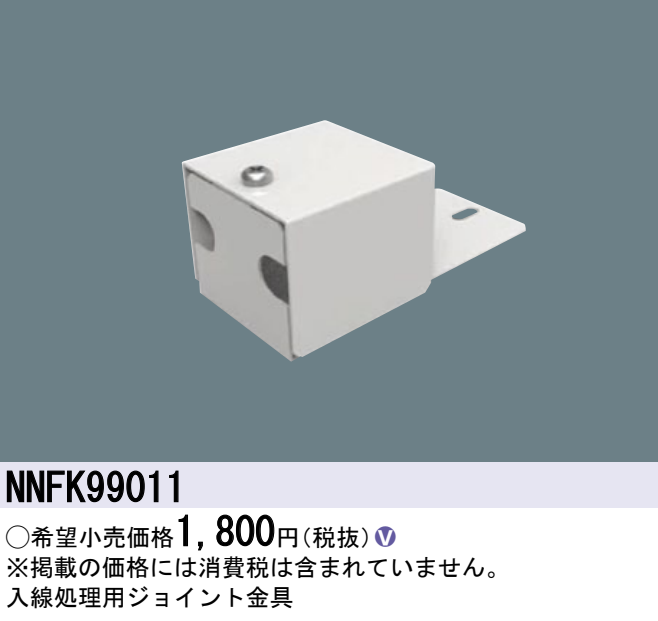
<style>
.page{position:relative;width:658px;height:621px;background:#fff}
.page>*{position:absolute;margin:0;border:0;box-sizing:border-box;transform-origin:0 0}
.t1{font:40px "MS Gothic";color:#000}
.t2{font:24px/30px "MS Gothic";color:#000}
.t3{font:24px "Ford Classification 1";color:#635aa0}
.s1{font-family:"Ford Classification 1"}
.s2{color:#fff}
</style>
<div class="page">
<div style="left:0;top:0;width:658px;height:462px;background:#6c8087"></div>
<img style="left:181px;top:120px;width:344px;height:241px">
<div style="left:0;top:462px;width:658px;height:45px;background:#e6e5f2"></div>
<svg style="left:6px;top:470px;width:153px;height:32px"></svg>
<svg style="left:169px;top:470px;width:10px;height:32px"></svg>
<svg style="left:178px;top:514px;width:10px;height:32px"></svg>
<svg style="left:198px;top:541px;width:5px;height:10px"></svg>
<svg style="left:216px;top:514px;width:59px;height:32px"></svg>
<h1 class="t1" style="left:6px;top:467px;width:182px">NNFK99011</h1>
<h1 class="t1" style="left:175px;top:511px;width:101px">1,800</h1>
<p class="t2" style="left:6px;top:522px;width:506px"><span class="s1">A</span>希望小売価格<br>※掲載の価格には消費税は含まれていません。入線処理用ジョイント金具</p>
<p class="t2" style="left:276px;top:522px;width:109px">（円税抜(</p>
<p class="t3" style="left:375px;top:524px;width:22px">2<span class="s2">8</span></p>
</div>
